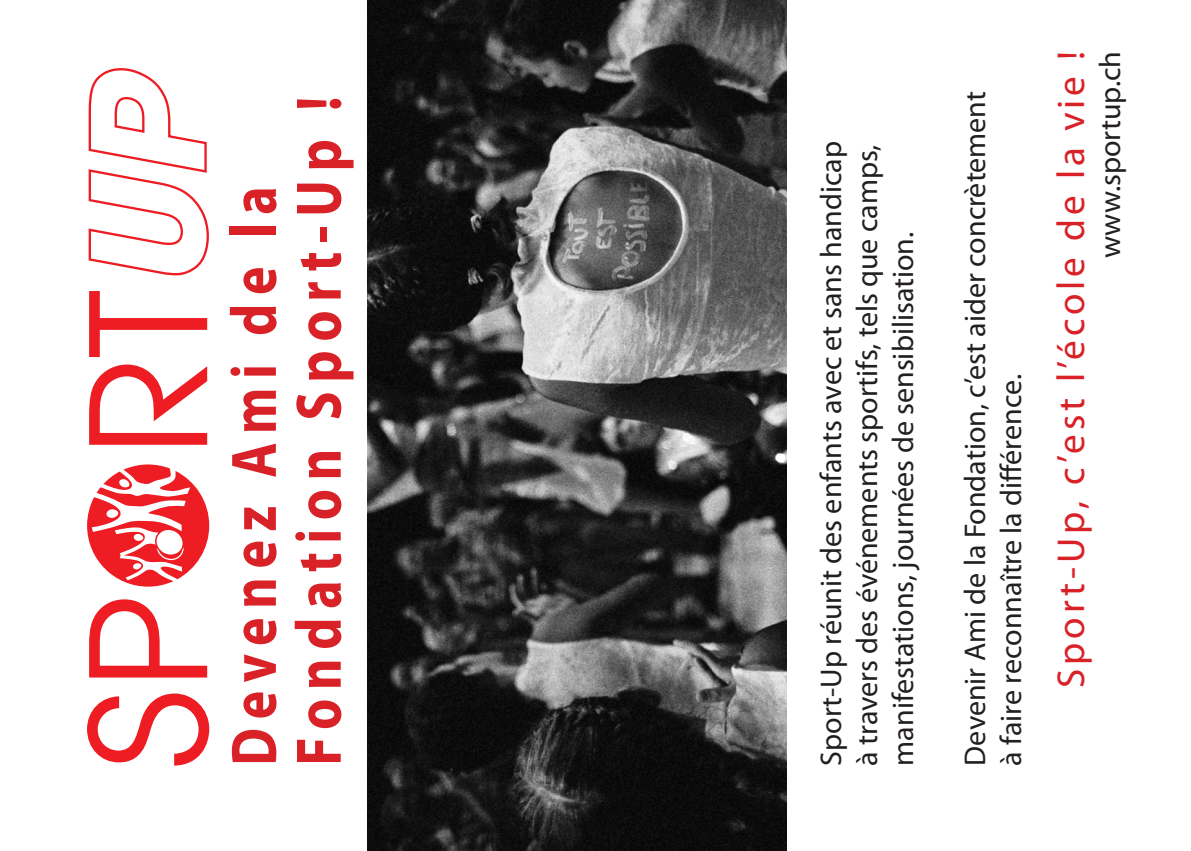
<style>
.page{position:relative;width:1191px;height:851px;background:#fff}
.page>*{position:absolute;margin:0;border:0;box-sizing:border-box;transform-origin:0 0}
.t1{font:700 64.8px/64.8px "Myriad Pro";letter-spacing:.16em;color:#d92128;scale:.83 1}
.t2{font:39px "Myriad Pro";letter-spacing:.1em;color:#d92128}
.t3{font:30px/36px "Myriad Pro";color:#231f20;text-align:justify}
</style>
<div class="page">
<img style="left:368px;top:0;width:418px;height:850px">
<svg style="left:87px;top:464px;width:122px;height:122px"></svg>
<svg style="left:87px;top:693px;width:122px;height:72px"></svg>
<svg style="left:89px;top:599px;width:118px;height:78px"></svg>
<svg style="left:89px;top:364px;width:118px;height:80px"></svg>
<svg style="left:89px;top:291px;width:118px;height:66px"></svg>
<svg style="left:88px;top:68px;width:121px;height:208px"></svg>
<p class="t1" style="left:219px;top:765px;width:807px;rotate:-90deg">Devenez Ami de la<br>Fondation Sport-Up !</p>
<p class="t3" style="left:812px;top:765px;width:625px;rotate:-90deg">Sport-Up réunit des enfants avec et sans handicap à travers des événements sportifs, tels que camps, manifestations, journées de sensibilisation.</p>
<p class="t3" style="left:956px;top:765px;width:676px;rotate:-90deg">Devenir Ami de la Fondation, c’est aider concrètement</p>
<p class="t3" style="left:992px;top:765px;width:393px;rotate:-90deg">à faire reconnaître la différence.</p>
<p class="t2" style="left:1047px;top:687px;width:638px;rotate:-90deg">Sport-Up, c’est l’école de la vie !</p>
<p class="t3" style="left:1091px;top:258px;width:209px;rotate:-90deg">www.sportup.ch</p>
</div>
